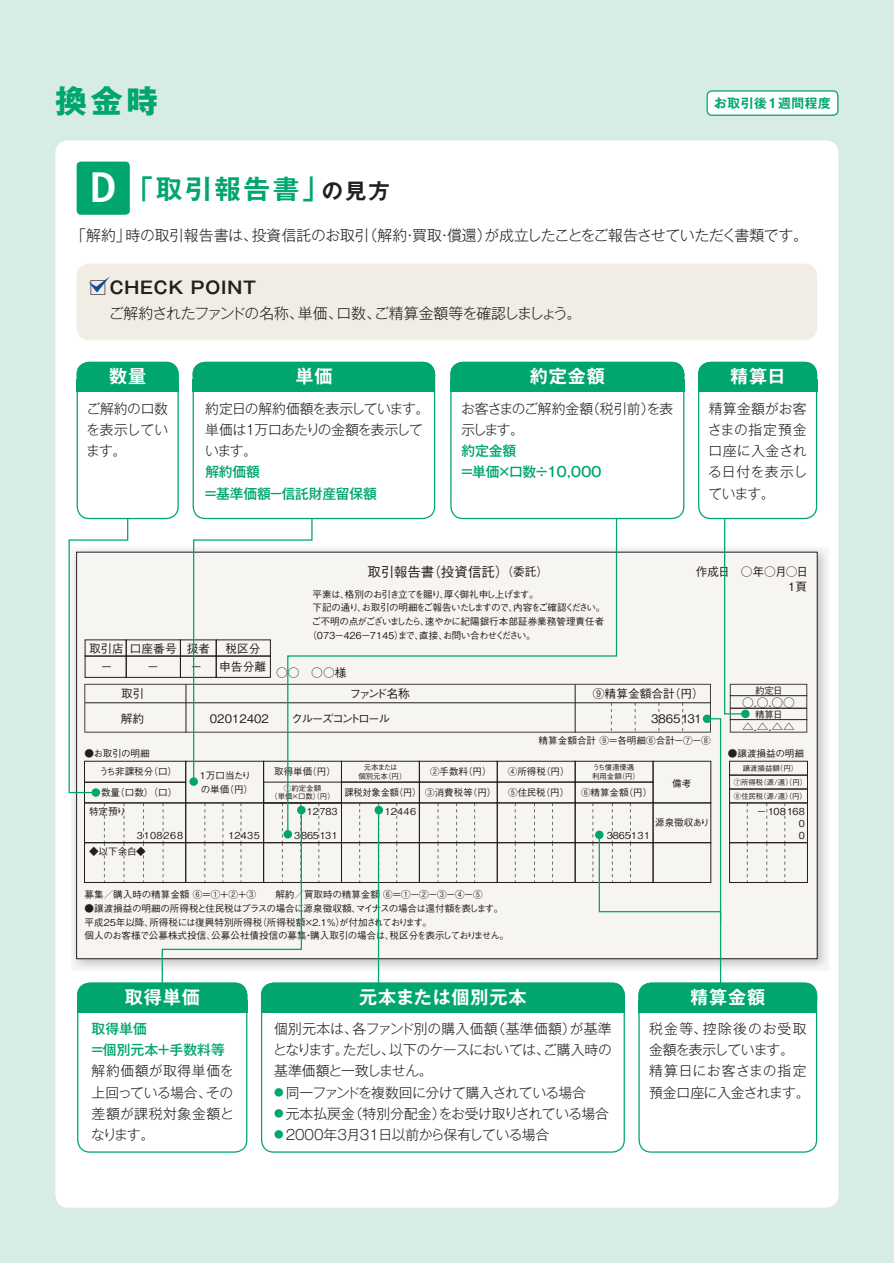
<style>
.page{position:relative;width:894px;height:1263px;background:#fff}
.page>*{position:absolute;margin:0;border:0;box-sizing:border-box;transform-origin:0 0}
.t1{font:700 condensed 42.45px "Frutiger LT Std";color:#fff}
.t2{font:700 31.95px "Gothic MB101 Pr 5";color:#00a66e}
.t3{font:700 26.55px "Gothic MB101 Pr 5 De";letter-spacing:.1em;color:#00a66e}
.t4{font:700 18px "Gothic MB101 Pr 5 De";letter-spacing:.05em;color:#fff}
.t5{font:700 16.95px "Gothic MB101 Pr 5 De";letter-spacing:.05em;color:#231f20}
.t6{font:300 14.85px "Gothic MB101 Pr 5";letter-spacing:-.02em;color:#231f20}
.t7{font:300 14.85px "Gothic MB101 Pr 5";letter-spacing:-.055em;color:#231f20}
.t8{font:300 13.8px/21.3px "Gothic MB101 Pr 5";letter-spacing:-.02em;color:#231f20;text-align:justify}
.t9{font:500 13.8px/21.3px "Gothic MB101 Pr 5";letter-spacing:-.015em;color:#00a66e}
.t10{font:300 13.8px/21.3px "Gothic MB101 Pr 5";color:#231f20}
.t11{font:300 13.8px/21.3px "Gothic MB101 Pr 5";letter-spacing:-.065em;color:#231f20}
.t12{font:300 13.8px "Gothic MB101 Pr 5";letter-spacing:-.04em;color:#231f20}
.t13{font:300 13.8px/21.3px "Gothic MB101 Pr 5";letter-spacing:-.06em;color:#231f20}
.t14{font:500 13.5px "Gothic BBB Pr 5";color:#231f20}
.t15{font:700 12.75px "Gothic MB101 Pr 5 De";letter-spacing:.05em;color:#00a66e}
.t16{font:500 11.7px/14.9px "Gothic BBB Pr 5";color:#231f20;text-align:right}
.t17{font:500 11.7px "Gothic BBB Pr 5";letter-spacing:-.11em;color:#231f20}
.t18{font:500 9.6px/13.8px "Gothic BBB Pr 5";letter-spacing:-.015em;color:#231f20}
.t19{font:500 9.6px "Gothic BBB Pr 5";letter-spacing:-.075em;color:#231f20}
.t20{font:500 9.6px "Gothic BBB Pr 5";letter-spacing:-.23em;color:#231f20}
.t21{font:500 9.6px "Gothic BBB Pr 5";letter-spacing:-.085em;color:#231f20}
.t22{font:500 9.6px "Gothic BBB Pr 5";letter-spacing:-.015em;color:#231f20;scale:.95 1}
.t23{font:500 9.6px "Gothic BBB Pr 5";letter-spacing:.07em;color:#231f20}
.t24{font:500 9.6px "Gothic BBB Pr 5";letter-spacing:.01em;color:#231f20}
.t25{font:500 9.6px "Gothic BBB Pr 5";letter-spacing:.03em;color:#231f20}
.t26{font:500 9.45px "Gothic BBB Pr 5";color:#231f20}
.t27{font:500 7.35px/8.6px "Gothic BBB Pr 5";color:#231f20;text-align:center}
.s1{font-size:21.3px;color:#231f20}
.s2{font-size:11.7px}
.s3{font-size:9.45px}
.s4{font-size:9.6px;color:#00a66e}
</style>
<div class="page">
<div style="left:0;top:0;width:893px;height:1263px;background:#d7ece2"></div>
<div style="left:55px;top:140px;width:783px;height:1068px;background:#fff;border-radius:13px"></div>
<div style="left:706px;top:91px;width:131px;height:24px;background:#fff;border-radius:5px"></div>
<div style="left:706px;top:90px;width:132px;height:26px;border:1px solid #00a66e;border-radius:5px"></div>
<div style="left:77px;top:264px;width:739px;height:76px;background:#f1ede4;border-radius:13px"></div>
<svg style="left:88px;top:276px;width:22px;height:17px"></svg>
<div style="left:261px;top:982px;width:363px;height:30px;background:#00a66e;border-radius:13px"></div>
<div style="left:261px;top:999px;width:363px;height:13px;background:#00a66e"></div>
<div style="left:638px;top:982px;width:178px;height:171px;border:1px solid #00a66e;border-radius:12px"></div>
<div style="left:638px;top:982px;width:178px;height:30px;background:#00a66e;border-radius:13px"></div>
<div style="left:638px;top:999px;width:178px;height:13px;background:#00a66e"></div>
<div style="left:77px;top:982px;width:170px;height:171px;border:1px solid #00a66e;border-radius:12px"></div>
<div style="left:77px;top:982px;width:170px;height:30px;background:#00a66e;border-radius:13px"></div>
<div style="left:77px;top:999px;width:170px;height:13px;background:#00a66e"></div>
<div style="left:192px;top:362px;width:243px;height:25px;background:#00a66e;border-radius:13px"></div>
<div style="left:192px;top:379px;width:243px;height:13px;background:#00a66e"></div>
<div style="left:450px;top:362px;width:234px;height:25px;background:#00a66e;border-radius:13px"></div>
<div style="left:450px;top:379px;width:234px;height:13px;background:#00a66e"></div>
<div style="left:77px;top:362px;width:102px;height:157px;border:1px solid #00a66e;border-radius:12px"></div>
<div style="left:77px;top:362px;width:102px;height:25px;background:#00a66e;border-radius:13px"></div>
<div style="left:77px;top:379px;width:102px;height:13px;background:#00a66e"></div>
<svg style="left:68px;top:510px;width:738px;height:480px"></svg>
<div style="left:77px;top:162px;width:53px;height:53px;background:#00a66e;border-radius:4px"></div>
<div style="left:698px;top:362px;width:118px;height:156px;background:#fff;border-radius:12px"></div>
<div style="left:697px;top:362px;width:119px;height:157px;border:1px solid #00a66e;border-radius:12px"></div>
<div style="left:697px;top:362px;width:119px;height:25px;background:#00a66e;border-radius:13px"></div>
<div style="left:697px;top:379px;width:119px;height:13px;background:#00a66e"></div>
<h2 class="t2" style="left:55px;top:74px;width:104px">換金時</h2>
<h1 class="t1" style="left:90px;top:162px;width:28px">D</h1>
<h3 class="t3" style="left:126px;top:167px;width:265px">「取引報告書」<span class="s1">の見方</span></h3>
<h3 class="t15" style="left:713px;top:93px;width:118px">お取引後１週間程度</h3>
<h3 class="t6" style="left:71px;top:223px;width:738px">「解約」時の取引報告書は、投資信託のお取引（解約・買取・償還）が成立したことをご報告させていただく書類です。</h3>
<h3 class="t5" style="left:89px;top:274px;width:168px">□ CHECK POINT</h3>
<h3 class="t7" style="left:109px;top:301px;width:473px">ご解約されたファンドの名称、単価、口数、ご精算金額等を確認しましょう。</h3>
<h3 class="t4" style="left:109px;top:361px;width:39px">数量</h3>
<h3 class="t8" style="left:86px;top:396px;width:83px">ご解約の口数を表示しています。</h3>
<h3 class="t4" style="left:295px;top:361px;width:39px">単価</h3>
<h3 class="t11" style="left:205px;top:396px;width:225px">約定日の解約価額を表示しています。単価は１万口あたりの金額を表示しています。</h3>
<h3 class="t9" style="left:204px;top:460px;width:174px">解約価額<br>＝基準価額－信託財産留保額</h3>
<h3 class="t4" style="left:529px;top:361px;width:76px">約定金額</h3>
<h3 class="t13" style="left:461px;top:396px;width:213px">お客さまのご解約金額（税引前）を表示します。</h3>
<h3 class="t9" style="left:460px;top:439px;width:143px">約定金額<br>＝単価×口数÷10,000</h3>
<h3 class="t4" style="left:730px;top:361px;width:57px">精算日</h3>
<h3 class="t8" style="left:707px;top:396px;width:101px">精算金額がお客さまの指定預金口座に入金される日付を表示しています。</h3>
<p class="t16" style="left:89px;top:640px;width:89px">取引店口座番号</p>
<p class="t16" style="left:225px;top:640px;width:37px">税区分</p>
<p class="t16" style="left:187px;top:640px;width:25px">扱者</p>
<p class="t16" style="left:101px;top:658px;width:13px">－</p>
<p class="t16" style="left:190px;top:658px;width:13px">－</p>
<p class="t16" style="left:219px;top:658px;width:48px">申告分離</p>
<p class="t16" style="left:147px;top:658px;width:13px">－</p>
<h3 class="t14" style="left:367px;top:561px;width:182px">取引報告書（投資信託）<span class="s2">（委託）</span></h3>
<p class="t21" style="left:312px;top:586px;width:227px">平素は、格別のお引き立てを賜り、厚く御礼申し上げます。</p>
<p class="t19" style="left:312px;top:600px;width:294px">下記の通り、お取引の明細をご報告いたしますので、内容をご確認ください。</p>
<p class="t18" style="left:311px;top:614px;width:294px">ご不明の点がございましたら、速やかに紀陽銀行本部証券業務管理責任者</p>
<p class="t20" style="left:307px;top:627px;width:229px">（０７３－４２６－７１４５）まで、直接、お問い合わせください。</p>
<p class="t16" style="left:276px;top:664px;width:72px">○○　○○様</p>
<p class="t16" style="left:695px;top:563px;width:114px">作成日　○年○月○日<br>1頁</p>
<p class="t16" style="left:121px;top:685px;width:25px">取引</p>
<p class="t16" style="left:592px;top:680px;width:112px;line-height:24.8px">⑨精算金額合計（円）<br>3865131</p>
<p class="t16" style="left:349px;top:685px;width:62px">ファンド名称</p>
<p class="t16" style="left:121px;top:710px;width:25px">解約</p>
<p class="t17" style="left:210px;top:709px;width:182px">02012402　　クルーズコントロール</p>
<p class="t18" style="left:538px;top:732px;width:174px">精算金額合計 ⑨＝各明細⑥合計－⑦－⑧</p>
<p class="t26" style="left:754px;top:682px;width:29px">約定日</p>
<p class="t16" style="left:741px;top:694px;width:54px">○.○.○○</p>
<p class="t26" style="left:754px;top:706px;width:29px">精算日</p>
<p class="t16" style="left:741px;top:718px;width:54px">△.△.△△</p>
<p class="t18" style="left:84px;top:745px;width:67px">●お取引の明細</p>
<p class="t18" style="left:727px;top:745px;width:78px">●譲渡損益の明細</p>
<p class="t18" style="left:99px;top:760px;width:80px;line-height:21px">うち非課税分（口）数量（口数）（口）</p>
<p class="t18" style="left:200px;top:768px;width:55px">1万口当たりの単価（円）</p>
<p class="t27" style="left:358px;top:762px;width:50px">元本または<br>個別元本（円）</p>
<p class="t22" style="left:344px;top:784px;width:161px">課税対象金額（円） <span class="s3">③消費税等（円）</span></p>
<p class="t26" style="left:274px;top:764px;width:63px">取得単価（円）</p>
<p class="t26" style="left:430px;top:764px;width:63px">②手数料（円）</p>
<p class="t26" style="left:507px;top:764px;width:63px">④所得税（円）</p>
<p class="t26" style="left:508px;top:784px;width:63px">⑤住民税（円）</p>
<p class="t27" style="left:270px;top:783px;width:66px">①約定金額<br>（単価×口数（）円）</p>
<p class="t27" style="left:592px;top:762px;width:49px;text-align:left">うち償還優遇利用金額（円）</p>
<p class="t26" style="left:580px;top:784px;width:73px">⑥精算金額（円）</p>
<p class="t18" style="left:672px;top:775px;width:21px">備考</p>
<p class="t18" style="left:89px;top:803px;width:38px">特定預り</p>
<p class="t18" style="left:385px;top:803px;width:33px">12446</p>
<p class="t18" style="left:307px;top:803px;width:32px">12783</p>
<p class="t25" style="left:294px;top:828px;width:45px">3865131</p>
<p class="t18" style="left:654px;top:815px;width:56px">源泉徴収あり</p>
<p class="t23" style="left:137px;top:828px;width:48px">3108268</p>
<p class="t18" style="left:228px;top:828px;width:33px">12435</p>
<p class="t24" style="left:606px;top:828px;width:45px">3865131</p>
<p class="t18" style="left:89px;top:843px;width:58px">◆以下余白◆</p>
<p class="t18" style="left:84px;top:886px;width:399px">募集／購入時の精算金額 ⑥＝①＋②＋③　　解約／買取時の精算金額 ⑥＝①－②－③－④－⑤</p>
<p class="t18" style="left:84px;top:900px;width:426px">●譲渡損益の明細の所得税と住民税はプラスの場合に源泉徴収額、マイナスの場合は還付額を表します。平成25年以降、所得税には復興特別所得税（所得税額×2.1％）が付加されております。<br>個人のお客様で公募株式投信、公募公社債投信の募集・購入取引の場合は、税区分を表示しておりません。</p>
<p class="t27" style="left:742px;top:763px;width:57px">譲渡損益額（円）</p>
<p class="t27" style="left:733px;top:791px;width:74px">⑧住民（税源還/ （）円）</p>
<p class="t18" style="left:798px;top:804px;width:8px;line-height:12px;text-align:justify;text-indent:-42px">－ 108168<br>0<br>0</p>
<p class="t27" style="left:733px;top:777px;width:75px">⑦所得（税源還/ （）円）</p>
<h3 class="t4" style="left:125px;top:982px;width:76px">取得単価</h3>
<h3 class="t9" style="left:90px;top:1017px;width:136px">取得単価<br>＝個別元本＋手数料等</h3>
<h3 class="t8" style="left:91px;top:1059px;width:144px">解約価額が取得単価を上回っている場合、その差額が課税対象金額となります。</h3>
<h3 class="t4" style="left:359px;top:982px;width:169px">元本または個別元本</h3>
<h3 class="t8" style="left:273px;top:1017px;width:340px">個別元本は、各ファンド別の購入価額（基準価額）が基準となります。ただし、以下のケースにおいては、ご購入時の基準価額と一致しません。</h3>
<h3 class="t12" style="left:274px;top:1081px;width:313px"><span class="s4">●</span> 同一ファンドを複数回に分けて購入されている場合</h3>
<h3 class="t8" style="left:274px;top:1102px;width:336px"><span class="s4">●</span> 元本払戻金（特別分配金）をお受け取りされている場合</h3>
<h3 class="t8" style="left:274px;top:1123px;width:276px"><span class="s4">●</span> 2000年3月31日以前から保有している場合</h3>
<h3 class="t4" style="left:690px;top:982px;width:76px">精算金額</h3>
<h3 class="t10" style="left:648px;top:1017px;width:162px">税金等、控除後のお受取金額を表示しています。精算日にお客さまの指定預金口座に入金されます。</h3>
</div>
